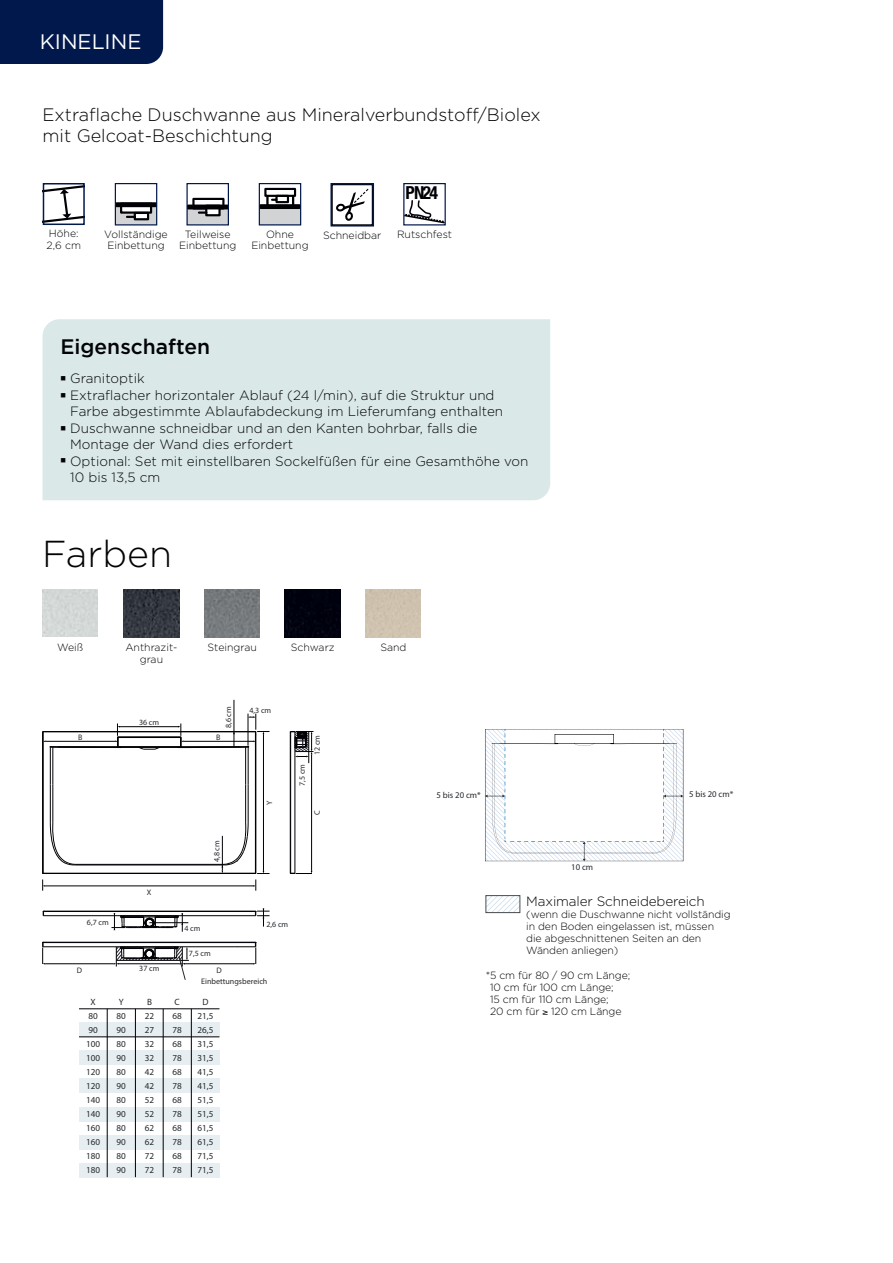
<style>
.page{position:relative;width:893px;height:1263px;background:#fff}
.page>*{position:absolute;margin:0;border:0;box-sizing:border-box;transform-origin:0 0}
.t1{font:300 37.5px "Gotham";color:#010305}
.t2{font:500 21px "Gotham";color:#010305}
.t3{font:21px "Gotham";color:#fff}
.t4{font:300 18px/21px "Gotham";color:#010305}
.t5{font:700 condensed 18px "Helvetica Neue";color:#000005}
.t6{font:300 13.5px/16.5px "Gotham";letter-spacing:.005em;color:#010305}
.t7{font:300 10.5px/12px "Gotham";letter-spacing:-.01em;color:#010305}
.t8{font:9.15px/14.1px "Avant Garde";color:#24282c}
.t9{font:500 9.15px/14.1px "Avant Garde";color:#24282c}
.t10{font:600 9.15px "Avant Garde";color:#24282c}
.t11{font:8.7px "Avant Garde";color:#24282c}
.t12{font:300 8.1px "Helvetica Neue LT Std";color:#24282c}
.t13{font:7.95px "Avant Garde";color:#24282c}
</style>
<div class="page">
<div style="left:43px;top:589px;width:55px;height:48px;background:#d4d8d7"></div>
<div style="left:285px;top:590px;width:55px;height:47px;background:#00020f"></div>
<img style="left:124px;top:590px;width:55px;height:47px">
<img style="left:204px;top:590px;width:56px;height:47px">
<div style="left:365px;top:590px;width:56px;height:47px;background:#cfc2af"></div>
<svg style="left:485px;top:729px;width:198px;height:132px"></svg>
<hr style="left:234px;top:700px;width:1px;height:44px;background:#000005">
<hr style="left:311px;top:754px;width:1px;height:117px;background:#000005">
<hr style="left:308px;top:732px;width:1px;height:31px;background:#000005">
<div style="left:79px;top:1051px;width:140px;height:14px;background:#e7eef2"></div>
<div style="left:79px;top:1079px;width:140px;height:14px;background:#e7eef2"></div>
<div style="left:79px;top:1023px;width:140px;height:14px;background:#e7eef2"></div>
<div style="left:79px;top:1135px;width:140px;height:14px;background:#e7eef2"></div>
<div style="left:79px;top:1163px;width:140px;height:14px;background:#e7eef2"></div>
<div style="left:79px;top:1107px;width:140px;height:14px;background:#e7eef2"></div>
<svg style="left:42px;top:714px;width:227px;height:177px"></svg>
<svg style="left:43px;top:909px;width:226px;height:23px"></svg>
<svg style="left:42px;top:941px;width:214px;height:39px"></svg>
<hr style="left:290px;top:735px;width:1px;height:138px;background:#000005">
<svg style="left:290px;top:871px;width:22px;height:3px"></svg>
<hr style="left:295px;top:732px;width:1px;height:141px;background:#000005">
<svg style="left:290px;top:731px;width:23px;height:26px"></svg>
<svg style="left:488px;top:897px;width:30px;height:14px"></svg>
<div style="left:486px;top:895px;width:34px;height:18px;border:1px solid #484c4f"></div>
<div style="left:187px;top:206px;width:41px;height:19px;background:#d1d3d5"></div>
<div style="left:192px;top:198px;width:32px;height:12px;border:2px solid #000005"></div>
<svg style="left:208px;top:209px;width:10px;height:4px"></svg>
<div style="left:205px;top:205px;width:16px;height:11px;border:2px solid #000005"></div>
<svg style="left:199px;top:212px;width:7px;height:2px"></svg>
<hr style="left:188px;top:205px;width:39px;height:4px;background:#000005">
<div style="left:186px;top:183px;width:43px;height:43px;border:1px solid #00184b"></div>
<div style="left:116px;top:204px;width:41px;height:21px;background:#d1d3d5"></div>
<svg style="left:119px;top:207px;width:36px;height:14px"></svg>
<div style="left:116px;top:202px;width:39px;height:5px;background:#000005"></div>
<div style="left:115px;top:183px;width:42px;height:43px;border:1px solid #00184b"></div>
<svg style="left:46px;top:186px;width:36px;height:36px"></svg>
<div style="left:43px;top:183px;width:42px;height:42px;border:2px solid #00184b"></div>
<div style="left:260px;top:207px;width:41px;height:18px;background:#d1d3d5"></div>
<div style="left:261px;top:204px;width:38px;height:5px;background:#000005"></div>
<div style="left:264px;top:188px;width:32px;height:9px;border:2px solid #000005"></div>
<svg style="left:266px;top:194px;width:28px;height:11px"></svg>
<div style="left:259px;top:183px;width:42px;height:43px;border:1px solid #00184b"></div>
<svg style="left:336px;top:189px;width:32px;height:32px"></svg>
<div style="left:330px;top:183px;width:44px;height:44px;border:2px solid #00184b"></div>
<svg style="left:405px;top:200px;width:39px;height:24px"></svg>
<div style="left:403px;top:183px;width:43px;height:43px;border:1px solid #00184b"></div>
<div style="left:43px;top:319px;width:507px;height:181px;background:#dbe8e8"></div>
<div style="left:0;top:0;width:163px;height:64px;background:#00184b"></div>
<svg style="left:61px;top:376px;width:4px;height:4px"></svg>
<svg style="left:61px;top:393px;width:4px;height:4px"></svg>
<svg style="left:61px;top:426px;width:4px;height:4px"></svg>
<svg style="left:61px;top:459px;width:4px;height:4px"></svg>
<h2 class="t3" style="left:40px;top:33px;width:103px">KINELINE</h2>
<h3 class="t4" style="left:43px;top:105px;width:500px">Extraflache Duschwanne aus Mineralverbundstoff/Biolex mit Gelcoat-Beschichtung</h3>
<p class="t7" style="left:47px;top:228px;width:36px">Höhe:<br>2,6 cm</p>
<p class="t7" style="left:251px;top:229px;width:59px;text-align:center">Ohne<br>Einbettung</p>
<p class="t7" style="left:323px;top:230px;width:60px">Schneidbar</p>
<p class="t7" style="left:179px;top:229px;width:59px;text-align:center">Teilweise<br>Einbettung</p>
<p class="t7" style="left:104px;top:229px;width:65px">Vollständige<br>Einbettung</p>
<h3 class="t5" style="left:406px;top:182px;width:34px">PN24</h3>
<p class="t7" style="left:397px;top:229px;width:56px">Rutschfest</p>
<h2 class="t2" style="left:60px;top:339px;width:151px">Eigenschaften</h2>
<p class="t6" style="left:70px;top:371px;width:460px">Granitoptik<br>Extraflacher horizontaler Ablauf (24 l/min), auf die Struktur und Farbe abgestimmte Ablaufabdeckung im Lieferumfang enthalten Duschwanne schneidbar und an den Kanten bohrbar, falls die Montage der Wand dies erfordert<br>Optional: Set mit einstellbaren Sockelfüßen für eine Gesamthöhe von 10 bis 13,5 cm</p>
<h1 class="t1" style="left:42px;top:539px;width:131px">Farben</h1>
<p class="t7" style="left:57px;top:642px;width:28px">Weiß</p>
<p class="t7" style="left:208px;top:642px;width:51px">Steingrau</p>
<p class="t7" style="left:291px;top:642px;width:45px">Schwarz</p>
<p class="t7" style="left:380px;top:642px;width:28px">Sand</p>
<p class="t7" style="left:125px;top:642px;width:54px;text-align:center">Anthrazit&shy;grau</p>
<p class="t13" style="left:78px;top:735px;width:6px">B</p>
<p class="t13" style="left:139px;top:719px;width:22px">36 cm</p>
<p class="t13" style="left:225px;top:728px;width:23px;rotate:-90deg">8,6 cm</p>
<p class="t13" style="left:216px;top:735px;width:6px">B</p>
<p class="t13" style="left:249px;top:707px;width:23px">4,3 cm</p>
<p class="t13" style="left:266px;top:805px;width:6px;rotate:-90deg">Y</p>
<p class="t13" style="left:87px;top:919px;width:23px">6,7 cm</p>
<p class="t13" style="left:77px;top:967px;width:7px">D</p>
<p class="t13" style="left:147px;top:889px;width:6px">X</p>
<p class="t13" style="left:139px;top:966px;width:22px">37 cm</p>
<p class="t10" style="left:91px;top:998px;width:7px">X</p>
<p class="t10" style="left:119px;top:998px;width:6px">Y</p>
<p class="t10" style="left:147px;top:998px;width:6px">B</p>
<p class="t9" style="left:117px;top:1009px;width:11px">80<br>90</p>
<p class="t8" style="left:145px;top:1009px;width:11px">22<br>27</p>
<p class="t9" style="left:88px;top:1009px;width:11px">80<br>90</p>
<p class="t13" style="left:214px;top:862px;width:23px;rotate:-90deg">4,8 cm</p>
<p class="t13" style="left:184px;top:925px;width:18px">4 cm</p>
<p class="t13" style="left:266px;top:921px;width:23px">2,6 cm</p>
<p class="t13" style="left:189px;top:950px;width:23px">7,5 cm</p>
<p class="t12" style="left:201px;top:978px;width:68px">Einbettungsbereich</p>
<p class="t13" style="left:216px;top:967px;width:7px">D</p>
<p class="t10" style="left:175px;top:998px;width:7px">C</p>
<p class="t8" style="left:173px;top:1009px;width:11px">68<br>78</p>
<p class="t10" style="left:202px;top:998px;width:8px">D</p>
<p class="t8" style="left:197px;top:1009px;width:17px">21,5<br>26,5</p>
<p class="t9" style="left:86px;top:1037px;width:16px">100<br>100</p>
<p class="t9" style="left:117px;top:1037px;width:11px">80<br>90</p>
<p class="t8" style="left:145px;top:1037px;width:11px">32<br>32</p>
<p class="t8" style="left:173px;top:1037px;width:11px">68<br>78</p>
<p class="t8" style="left:197px;top:1037px;width:17px">31,5<br>31,5</p>
<p class="t9" style="left:86px;top:1065px;width:16px">120<br>120</p>
<p class="t9" style="left:117px;top:1065px;width:11px">80<br>90</p>
<p class="t8" style="left:145px;top:1065px;width:11px">42<br>42</p>
<p class="t8" style="left:173px;top:1065px;width:11px">68<br>78</p>
<p class="t8" style="left:197px;top:1065px;width:17px">41,5<br>41,5</p>
<p class="t9" style="left:86px;top:1093px;width:16px;text-align:justify">140<br>140<br>160<br>160<br>180<br>180</p>
<p class="t9" style="left:117px;top:1093px;width:11px;text-align:justify">80<br>90<br>80<br>90<br>80<br>90</p>
<p class="t8" style="left:145px;top:1094px;width:11px;text-align:justify">52<br>52<br>62<br>62<br>72<br>72</p>
<p class="t8" style="left:173px;top:1094px;width:11px;text-align:justify">68<br>78<br>68<br>78<br>68<br>78</p>
<p class="t8" style="left:197px;top:1094px;width:18px;text-align:justify">51,5<br>51,5<br>61,5<br>61,5<br>71,5<br>71,5</p>
<p class="t13" style="left:299px;top:786px;width:23px;rotate:-90deg">7,5 cm</p>
<p class="t13" style="left:314px;top:755px;width:22px;rotate:-90deg">12 cm</p>
<p class="t13" style="left:314px;top:815px;width:6px;rotate:-90deg">C</p>
<p class="t11" style="left:436px;top:791px;width:46px">5 bis 20 cm*</p>
<p class="t11" style="left:689px;top:791px;width:46px">5 bis 20 cm*</p>
<p class="t11" style="left:571px;top:864px;width:24px">10 cm</p>
<p class="t6" style="left:526px;top:894px;width:180px">Maximaler Schneidebereich</p>
<p class="t7" style="left:526px;top:909px;width:206px">(wenn die Duschwanne nicht vollständig in den Boden eingelassen ist, müssen die abgeschnittenen Seiten an den<br>Wänden anliegen)</p>
<p class="t7" style="left:490px;top:970px;width:142px;text-indent:-4px">*5 cm für 80 / 90 cm Länge;<br>10 cm für 100 cm Länge;<br>15 cm für 110 cm Länge;<br>20 cm für 120 cm Länge</p>
</div>
